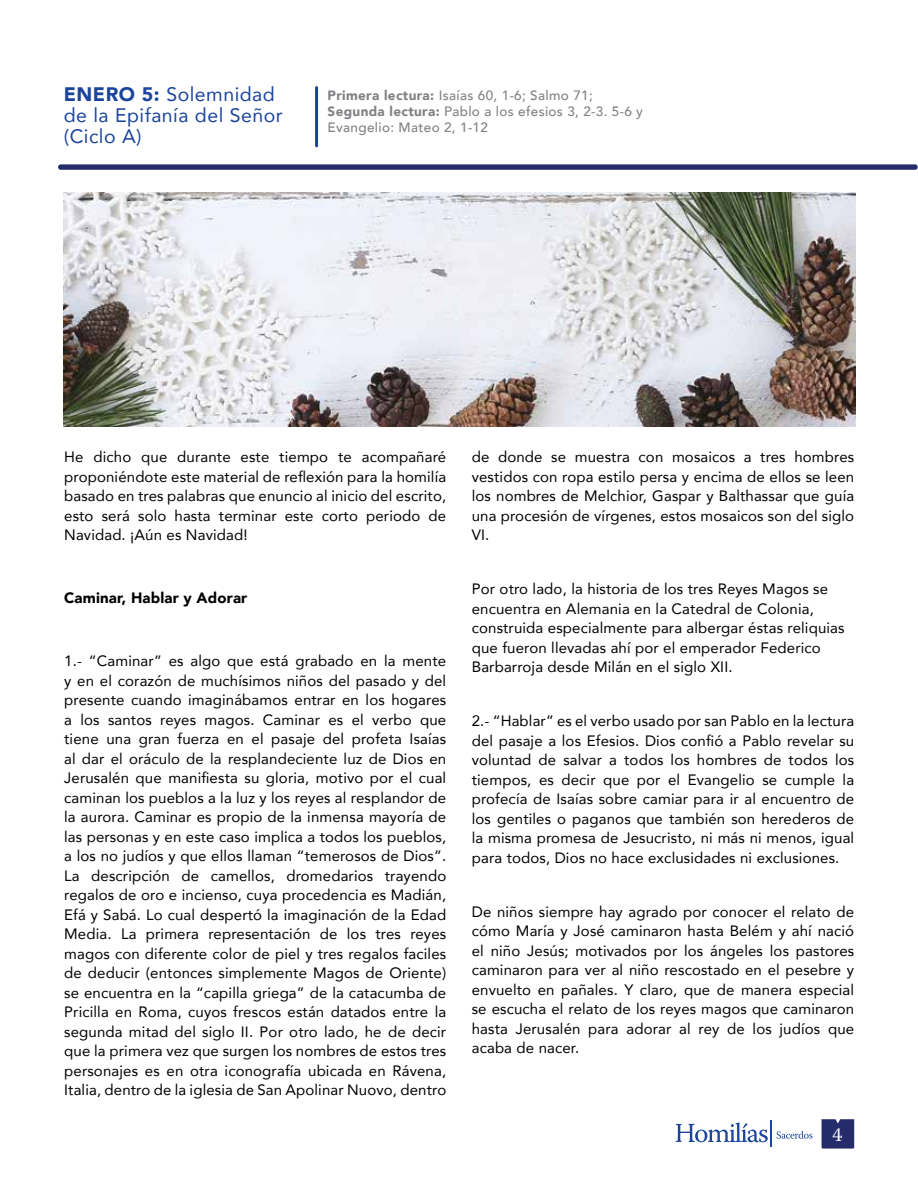
<style>
.page{position:relative;width:918px;height:1188px;background:#fff}
.page>*{position:absolute;margin:0;border:0;box-sizing:border-box;transform-origin:0 0}
.t1{font:19.5px/21px "Avenir";letter-spacing:.025em;color:#1b449c}
.t2{font:19.5px "Warnock Pro";color:#fff}
.t3{font:15px/19.5px "Avenir";letter-spacing:.01em;color:#000;text-align:justify}
.t4{font:900 15px "Avenir";letter-spacing:.01em;color:#000}
.t5{font:500 13.5px/16.2px "Avenir";letter-spacing:.025em;color:#808285}
.s1{font-weight:900}
</style>
<div class="page">
<svg style="left:822px;top:1119px;width:32px;height:30px"></svg>
<svg style="left:675px;top:1121px;width:138px;height:26px"></svg>
<div style="left:58px;top:164px;width:860px;height:6px;background:#252c6a;border-radius:3px"></div>
<hr style="left:315px;top:88px;width:3px;height:58px;background:#1b449c">
<img style="left:64px;top:192px;width:792px;height:235px">
<h1 class="t1" style="left:64px;top:84px;width:220px"><span class="s1">ENERO 5:</span> Solemnidad de la Epifanía del Señor (Ciclo A)</h1>
<p class="t5" style="left:328px;top:86px;width:317px"><span class="s1">Primera lectura:</span> Isaías 60, 1-6; Salmo 71;<br><span class="s1">Segunda lectura:</span> Pablo a los efesios 3, 2-3. 5-6 y<br>Evangelio: Mateo 2, 1-12</p>
<p class="t3" style="left:64px;top:447px;width:384px">He dicho que durante este tiempo te acompañaré proponiéndote este material de reflexión para la homilía basado en tres palabras que enuncio al inicio del escrito, esto será solo hasta terminar este corto periodo de Navidad. ¡Aún es Navidad!</p>
<p class="t4" style="left:64px;top:585px;width:185px">Caminar, Hablar y Adorar</p>
<p class="t3" style="left:64px;top:651px;width:384px">1.- “Caminar” es algo que está grabado en la mente y en el corazón de muchísimos niños del pasado y del presente cuando imaginábamos entrar en los hogares a los santos reyes magos. Caminar es el verbo que tiene una gran fuerza en el pasaje del profeta Isaías al dar el oráculo de la resplandeciente luz de Dios en Jerusalén que manifiesta su gloria, motivo por el cual caminan los pueblos a la luz y los reyes al resplandor de la aurora. Caminar es propio de la inmensa mayoría de las personas y en este caso implica a todos los pueblos, a los no judíos y que ellos llaman “temerosos de Dios”.<br>La descripción de camellos, dromedarios trayendo regalos de oro e incienso, cuya procedencia es Madián, Efá y Sabá. Lo cual despertó la imaginación de la Edad Media. La primera representación de los tres reyes magos con diferente color de piel y tres regalos faciles de deducir (entonces simplemente Magos de Oriente) se encuentra en la “capilla griega” de la catacumba de Pricilla en Roma, cuyos frescos están datados entre la segunda mitad del siglo II. Por otro lado, he de decir que la primera vez que surgen los nombres de estos tres personajes es en otra iconografía ubicada en Rávena, Italia, dentro de la iglesia de San Apolinar Nuovo, dentro</p>
<p class="t3" style="left:472px;top:447px;width:384px">de donde se muestra con mosaicos a tres hombres vestidos con ropa estilo persa y encima de ellos se leen los nombres de Melchior, Gaspar y Balthassar que guía una procesión de vírgenes, estos mosaicos son del siglo VI.</p>
<p class="t3" style="left:472px;top:579px;width:374px;text-align:left">Por otro lado, la historia de los tres Reyes Magos se encuentra en Alemania en la Catedral de Colonia, construida especialmente para albergar éstas reliquias que fueron llevadas ahí por el emperador Federico Barbarroja desde Milán en el siglo XII.</p>
<p class="t3" style="left:472px;top:711px;width:384px">2.- “Hablar” es el verbo usado por san Pablo en la lectura del pasaje a los Efesios. Dios confió a Pablo revelar su voluntad de salvar a todos los hombres de todos los tiempos, es decir que por el Evangelio se cumple la profecía de Isaías sobre camiar para ir al encuentro de los gentiles o paganos que también son herederos de la misma promesa de Jesucristo, ni más ni menos, igual para todos, Dios no hace exclusidades ni exclusiones.</p>
<p class="t3" style="left:472px;top:901px;width:384px">De niños siempre hay agrado por conocer el relato de cómo María y José caminaron hasta Belém y ahí nació el niño Jesús; motivados por los ángeles los pastores caminaron para ver al niño rescostado en el pesebre y envuelto en pañales. Y claro, que de manera especial se escucha el relato de los reyes magos que caminaron hasta Jerusalén para adorar al rey de los judíos que acaba de nacer.</p>
<h1 class="t2" style="left:832px;top:1123px;width:11px">4</h1>
</div>
